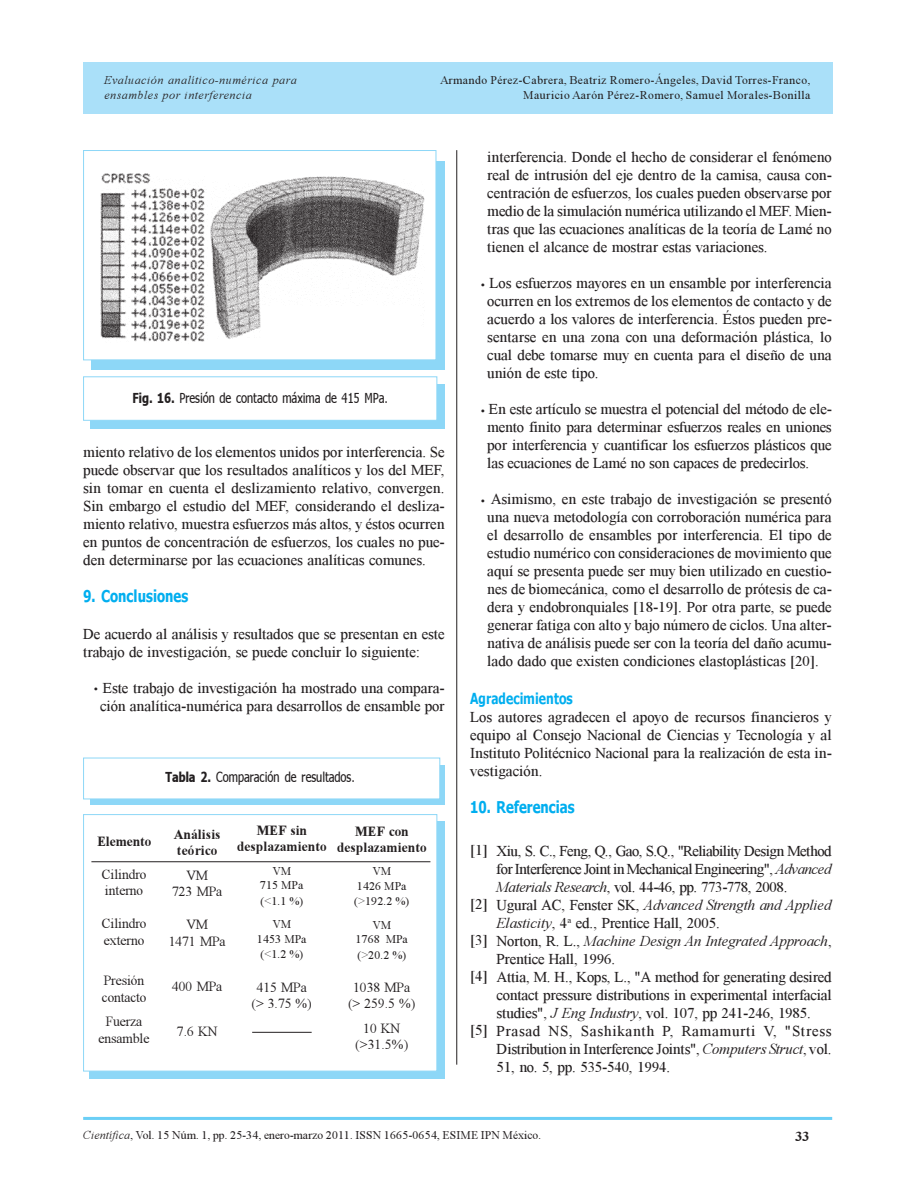
<style>
.page{position:relative;width:915px;height:1191px;background:#fff}
.page>*{position:absolute;margin:0;border:0;box-sizing:border-box;transform-origin:0 0}
.t1{font:16.5px "TT6 C03 O00";color:#00aeef;scale:.8 1}
.t2{font:15px/18px "TT6 BFFO00";letter-spacing:-.005em;color:#231f20;text-align:justify}
.t3{font:15px "TT6 C21 O00";letter-spacing:-.015em;color:#231f20}
.t4{font:15px "TT6 C1 AO00";letter-spacing:.005em;color:#00aeef;scale:.8 1}
.t5{font:13.5px/16.2px "TT6 C15 O00";letter-spacing:-.01em;color:#231f20;text-align:center}
.t6{font:13.5px "TT6 C10 O00";color:#231f20;scale:.8 1}
.t7{font:13.5px/16.2px "TT6 C13 O00";color:#231f20;text-align:center}
.t8{font:12px/14.4px "TT6 BFCO00";letter-spacing:.045em;color:#231f20;text-align:right}
.t9{font:12px "TT6 BFCO00";letter-spacing:.005em;color:#231f20}
.t10{font:12px/14.4px "TT6 C1 EO00";color:#231f20;text-align:center}
.t11{font:12px/14.4px "TT6 BFAO00";letter-spacing:.035em;color:#231f20}
.s1{font-family:"TT6 C0 EO00"}
.s2{font-family:"TT6 C21 O00"}
.s3{font-family:"TT6 BFFO00"}
.s4{font-family:"TT6 BFAO00"}
</style>
<div class="page">
<div style="left:83px;top:63px;width:748px;height:51px;background:#aae0f9"></div>
<hr style="left:83px;top:1117px;width:748px;height:3px;background:#6bcff6">
<div style="left:92px;top:161px;width:352px;height:209px;background:#8dd7f7"></div>
<div style="left:83px;top:150px;width:353px;height:210px;background:#fff;border:1px solid #8dd7f7"></div>
<div style="left:90px;top:384px;width:354px;height:44px;background:#8dd7f7"></div>
<div style="left:83px;top:376px;width:354px;height:45px;background:#fff;border:1px solid #8dd7f7"></div>
<div style="left:89px;top:822px;width:355px;height:257px;background:#8dd7f7"></div>
<div style="left:83px;top:814px;width:354px;height:257px;background:#fff;border:1px solid #8dd7f7"></div>
<div style="left:90px;top:765px;width:354px;height:40px;background:#8dd7f7"></div>
<div style="left:83px;top:757px;width:357px;height:42px;background:#fff;border:1px solid #8dd7f7"></div>
<hr style="left:91px;top:861px;width:339px;height:1px;background:#231f20">
<img style="left:100px;top:173px;width:325px;height:169px">
<hr style="left:252px;top:1032px;width:59px;height:1px;background:#231f20">
<hr style="left:456px;top:150px;width:1px;height:914px;background:#231f20">
<p class="t11" style="left:104px;top:74px;width:194px">Evaluación analítico-numérica para ensambles por interferencia</p>
<p class="t8" style="left:440px;top:74px;width:372px">Armando Pérez-Cabrera, Beatriz Romero-Ángeles, David Torres-Franco,<br>Mauricio Aarón Pérez-Romero, Samuel Morales-Bonilla</p>
<p class="t6" style="left:132px;top:392px;width:321px"><span class="s1">Fig. 16.</span> Presión de contacto máxima de 415 MPa.</p>
<p class="t2" style="left:83px;top:444px;width:363px">miento relativo de los elementos unidos por interferencia. Se puede observar que los resultados analíticos y los del MEF, sin tomar en cuenta el deslizamiento relativo, convergen.<br>Sin embargo el estudio del MEF, considerando el desliza&shy;miento relativo, muestra esfuerzos más altos, y éstos ocurren en puntos de concentración de esfuerzos, los cuales no pue&shy;den determinarse por las ecuaciones analíticas comunes.</p>
<p class="t1" style="left:83px;top:589px;width:133px">9. Conclusiones</p>
<p class="t2" style="left:83px;top:626px;width:363px">De acuerdo al análisis y resultados que se presentan en este trabajo de investigación, se puede concluir lo siguiente:</p>
<p class="t2" style="left:94px;top:680px;width:352px;text-align:center"><sup>.</sup> Este trabajo de investigación ha mostrado una compara&shy;ción analítica-numérica para desarrollos de ensamble por</p>
<p class="t6" style="left:165px;top:771px;width:238px"><span class="s1">Tabla 2.</span> Comparación de resultados.</p>
<p class="t7" style="left:97px;top:834px;width:56px">Elemento</p>
<p class="t5" style="left:102px;top:867px;width:46px;text-align:left">Cilindro interno</p>
<p class="t5" style="left:102px;top:917px;width:46px;text-align:left">Cilindro externo</p>
<p class="t5" style="left:102px;top:974px;width:46px;text-align:left">Presión contacto</p>
<p class="t5" style="left:98px;top:1015px;width:53px">Fuerza ensamble</p>
<p class="t7" style="left:174px;top:827px;width:48px;text-align:left">Análisis teórico</p>
<p class="t5" style="left:172px;top:868px;width:52px">VM<br>723 MPa</p>
<p class="t5" style="left:169px;top:917px;width:58px">VM<br>1471 MPa</p>
<p class="t5" style="left:172px;top:979px;width:52px">400 MPa</p>
<p class="t5" style="left:177px;top:1024px;width:42px">7.6 KN</p>
<p class="t7" style="left:237px;top:824px;width:91px">MEF sin desplazamiento</p>
<p class="t10" style="left:260px;top:865px;width:45px">VM<br>715 MPa</p>
<p class="t10" style="left:260px;top:890px;width:44px;line-height:23.5px">(&lt;1.1 %)<br>VM</p>
<p class="t10" style="left:257px;top:932px;width:51px;line-height:15.6px">1453 MPa (&lt;1.2 %)</p>
<p class="t5" style="left:252px;top:980px;width:61px">415 MPa (&gt; 3.75 %)</p>
<p class="t7" style="left:337px;top:824px;width:91px">MEF con desplazamiento</p>
<p class="t10" style="left:357px;top:865px;width:51px">VM<br>1426 MPa</p>
<p class="t10" style="left:354px;top:890px;width:56px;line-height:23.4px">(&gt;192.2 %)<br>VM</p>
<p class="t10" style="left:355px;top:932px;width:54px;line-height:15.6px;text-align:left">1768 MPa (&gt;20.2 %)</p>
<p class="t5" style="left:348px;top:980px;width:68px">1038 MPa (&gt; 259.5 %)</p>
<p class="t5" style="left:355px;top:1021px;width:54px">10 KN (&gt;31.5%)</p>
<p class="t2" style="left:487px;top:149px;width:346px">interferencia. Donde el hecho de considerar el fenómeno real de intrusión del eje dentro de la camisa, causa con&shy;centración de esfuerzos, los cuales pueden observarse por medio de la simulación numérica utilizando el MEF. Mien&shy;tras que las ecuaciones analíticas de la teoría de Lamé no tienen el alcance de mostrar estas variaciones.</p>
<p class="t2" style="left:487px;top:275px;width:346px;text-indent:-6px"><sup>.</sup> Los esfuerzos mayores en un ensamble por interferencia ocurren en los extremos de los elementos de contacto y de acuerdo a los valores de interferencia. Éstos pueden pre&shy;sentarse en una zona con una deformación plástica, lo cual debe tomarse muy en cuenta para el diseño de una unión de este tipo.</p>
<p class="t2" style="left:487px;top:401px;width:346px;text-indent:-6px"><sup>.</sup> En este artículo se muestra el potencial del método de ele&shy;mento finito para determinar esfuerzos reales en uniones por interferencia y cuantificar los esfuerzos plásticos que las ecuaciones de Lamé no son capaces de predecirlos.</p>
<p class="t2" style="left:480px;top:491px;width:352px;text-align:center"><sup>.</sup> Asimismo, en este trabajo de investigación se presentó una nueva metodología con corroboración numérica para el desarrollo de ensambles por interferencia. El tipo de estudio numérico con consideraciones de movimiento que aquí se presenta puede ser muy bien utilizado en cuestio&shy;nes de biomecánica, como el desarrollo de prótesis de ca&shy;dera y endobronquiales [18-19]. Por otra parte, se puede generar fatiga con alto y bajo número de ciclos. Una alter&shy;nativa de análisis puede ser con la teoría del daño acumu&shy;lado dado que existen condiciones elastoplásticas [20].</p>
<p class="t4" style="left:470px;top:692px;width:130px">Agradecimientos</p>
<p class="t2" style="left:470px;top:709px;width:363px">Los autores agradecen el apoyo de recursos financieros y equipo al Consejo Nacional de Ciencias y Tecnología y al Instituto Politécnico Nacional para la realización de esta in&shy;vestigación.</p>
<p class="t1" style="left:470px;top:800px;width:132px">10. Referencias</p>
<p class="t2" style="left:470px;top:842px;width:19px">[1]</p>
<p class="t2" style="left:470px;top:896px;width:19px">[2]</p>
<p class="t2" style="left:470px;top:932px;width:19px">[3]</p>
<p class="t2" style="left:470px;top:968px;width:19px">[4]</p>
<p class="t2" style="left:470px;top:1022px;width:19px">[5]</p>
<p class="t2" style="left:496px;top:843px;width:336px">Xiu, S. C., Feng, Q., Gao, S.Q., "Reliability Design Method for Interference Joint in Mechanical Engineering", <span class="s2">Advanced Materials Research</span>, vol. 44-46, pp. 773-778, 2008.</p>
<p class="t3" style="left:496px;top:899px;width:336px"><span class="s3">Ugural AC, Fenster SK,</span> Advanced Strength and Applied</p>
<p class="t2" style="left:496px;top:915px;width:225px"><span class="s2">Elasticity</span>, 4<sup>a</sup> ed., Prentice Hall, 2005.</p>
<p class="t3" style="left:496px;top:935px;width:337px"><span class="s3">Norton, R. L.,</span> Machine Design An Integrated Approach<span class="s3">,</span></p>
<p class="t2" style="left:496px;top:951px;width:336px;text-align:left">Prentice Hall, 1996.<br>Attia, M. H., Kops, L., "A method for generating desired contact pressure distributions in experimental interfacial studies", <span class="s2">J Eng Industry</span>, vol. 107, pp 241-246, 1985.<br>Prasad NS, Sashikanth P, Ramamurti V, "Stress Distribution in Interference Joints", <span class="s2">Computers Struct</span>, vol.<br>51, no. 5, pp. 535-540, 1994.</p>
<p class="t9" style="left:83px;top:1130px;width:459px"><span class="s4">Científica</span>, Vol. 15 Núm. 1, pp. 25-34, enero-marzo 2011. ISSN 1665-0654, ESIME IPN México.</p>
<p class="t7" style="left:795px;top:1130px;width:15px">33</p>
</div>
